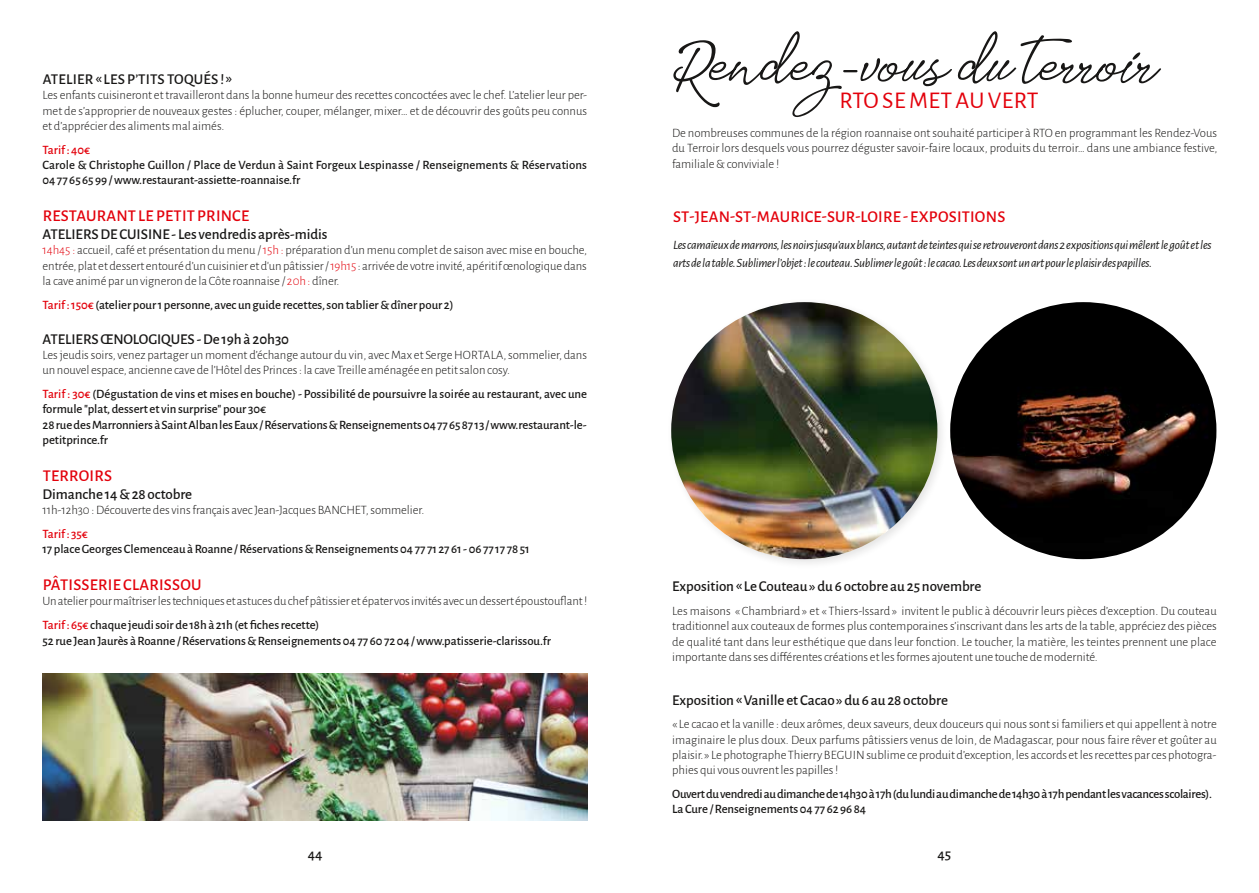
<style>
.page{position:relative;width:1259px;height:893px;background:#fff}
.page>*{position:absolute;margin:0;border:0;box-sizing:border-box;transform-origin:0 0}
.t1{font:24px "Alegreya Sans";letter-spacing:.015em;color:#e3000b}
.t2{font:500 16.5px "Alegreya Sans";letter-spacing:.015em;color:#e3000b}
.t3{font:500 15px "Alegreya Sans";letter-spacing:-.005em;color:#181716}
.t4{font:500 15px "Alegreya Sans";letter-spacing:.015em;color:#181716}
.t5{font:300 12.75px/15.3px "Alegreya Sans";letter-spacing:-.005em;color:#181716;text-align:justify}
.t6{font:500 12.75px/15.3px "Alegreya Sans";letter-spacing:-.005em;color:#181716}
.t7{font:italic 12.75px/18px "Alegreya Sans";letter-spacing:-.025em;color:#181716}
.t8{font:500 12.75px/15.3px "Alegreya Sans";letter-spacing:-.025em;color:#181716}
.t9{font:500 12.75px "Alegreya Sans";letter-spacing:-.005em;color:#e3000b}
.s1{color:#e3000b}
.s2{font-weight:500;color:#e3000b}
.s3{font-weight:500}
</style>
<div class="page">
<svg style="left:673px;top:31px;width:488px;height:86px"></svg>
<img style="left:671px;top:302px;width:266px;height:257px">
<img style="left:950px;top:302px;width:266px;height:257px">
<img style="left:43px;top:673px;width:544px;height:148px">
<p class="t4" style="left:43px;top:68px;width:191px">ATELIER « LES P’TITS TOQUÉS ! »</p>
<p class="t5" style="left:43px;top:87px;width:546px">Les enfants cuisineront et travailleront dans la bonne humeur des recettes concoctées avec le chef. L’atelier leur per&shy;met de s’approprier de nouveaux gestes : éplucher, couper, mélanger, mixer… et de découvrir des goûts peu connus et d’apprécier des aliments mal aimés.</p>
<p class="t9" style="left:43px;top:140px;width:49px">Tarif : 40€</p>
<p class="t6" style="left:43px;top:156px;width:546px">Carole &amp; Christophe Guillon / Place de Verdun à Saint Forgeux Lespinasse / Renseignements &amp; Réservations<br>04 77 65 65 99 / www.restaurant-assiette-roannaise.fr</p>
<p class="t2" style="left:43px;top:204px;width:208px">RESTAURANT LE PETIT PRINCE</p>
<p class="t3" style="left:43px;top:224px;width:286px">ATELIERS DE CUISINE - Les vendredis après-midis</p>
<p class="t5" style="left:43px;top:242px;width:546px"><span class="s1">14h45 :</span> accueil, café et présentation du menu / <span class="s1">15h :</span> préparation d’un menu complet de saison avec mise en bouche, entrée, plat et dessert entouré d’un cuisinier et d'un pâtissier / <span class="s1">19h15</span> : arrivée de votre invité, apéritif œnologique dans la cave animé par un vigneron de la Côte roannaise / <span class="s1">20h :</span> dîner.</p>
<p class="t6" style="left:43px;top:296px;width:412px"><span class="s1">Tarif : 150€</span> (atelier pour 1 personne, avec un guide recettes, son tablier &amp; dîner pour 2)</p>
<p class="t3" style="left:43px;top:328px;width:248px">ATELIERS ŒNOLOGIQUES - De 19h à 20h30</p>
<p class="t5" style="left:43px;top:347px;width:546px">Les jeudis soirs, venez partager un moment d’échange autour du vin, avec Max et Serge HORTALA, sommelier, dans un nouvel espace, ancienne cave de l’Hôtel des Princes : la cave Treille aménagée en petit salon cosy.</p>
<p class="t6" style="left:43px;top:386px;width:546px"><span class="s1">Tarif : 30€</span> (Dégustation de vins et mises en bouche) - Possibilité de poursuivre la soirée au restaurant, avec une formule "plat, dessert et vin surprise" pour 30€<br>28 rue des Marronniers à Saint Alban les Eaux / Réservations &amp; Renseignements 04 77 65 87 13 / www.restaurant-le&shy;petitprince.fr</p>
<p class="t2" style="left:43px;top:464px;width:71px">TERROIRS</p>
<p class="t3" style="left:43px;top:483px;width:151px">Dimanche 14 &amp; 28 octobre</p>
<p class="t5" style="left:43px;top:502px;width:383px">11h-12h30 : Découverte des vins français avec Jean-Jacques BANCHET, sommelier.</p>
<p class="t9" style="left:43px;top:525px;width:47px">Tarif : 35€</p>
<p class="t6" style="left:43px;top:541px;width:488px">17 place Georges Clemenceau à Roanne / Réservations &amp; Renseignements 04 77 71 27 61 - 06 77 17 78 51</p>
<p class="t2" style="left:43px;top:573px;width:160px">PÂTISSERIE CLARISSOU</p>
<p class="t5" style="left:43px;top:589px;width:546px;line-height:23.9px">Un atelier pour maîtriser les techniques et astuces du chef pâtissier et épater vos invités avec un dessert époustouflant !<br><span class="s2">Tarif : 65€</span> <span class="s3">chaque jeudi soir de 18h à 21h (et fiches recette)</span></p>
<p class="t6" style="left:43px;top:632px;width:510px">52 rue Jean Jaurès à Roanne / Réservations &amp; Renseignements 04 77 60 72 04 / www.patisserie-clarissou.fr</p>
<h1 class="t1" style="left:839px;top:83px;width:200px">RTO SE MET AU VERT</h1>
<p class="t5" style="left:672px;top:125px;width:547px">De nombreuses communes de la région roannaise ont souhaité participer à RTO en programmant les Rendez-Vous du Terroir lors desquels vous pourrez déguster savoir-faire locaux, produits du terroir… dans une ambiance festive, familiale &amp; conviviale !</p>
<p class="t2" style="left:673px;top:205px;width:333px">ST-JEAN-ST-MAURICE-SUR-LOIRE - EXPOSITIONS</p>
<p class="t7" style="left:673px;top:235px;width:540px">Les camaïeux de marrons, les noirs jusqu’aux blancs, autant de teintes qui se retrouveront dans 2 expositions qui mêlent le goût et les arts de la table. Sublimer l’objet : le couteau. Sublimer le goût : le cacao. Les deux sont un art pour le plaisir des papilles.</p>
<p class="t3" style="left:672px;top:576px;width:311px">Exposition « Le Couteau » du 6 octobre au 25 novembre</p>
<p class="t5" style="left:672px;top:603px;width:546px">Les maisons « Chambriard » et « Thiers-Issard » invitent le public à découvrir leurs pièces d’exception. Du couteau traditionnel aux couteaux de formes plus contemporaines s’inscrivant dans les arts de la table, appréciez des pièces de qualité tant dans leur esthétique que dans leur fonction. Le toucher, la matière, les teintes prennent une place importante dans ses différentes créations et les formes ajoutent une touche de modernité.</p>
<p class="t3" style="left:672px;top:689px;width:277px">Exposition « Vanille et Cacao » du 6 au 28 octobre</p>
<p class="t5" style="left:672px;top:716px;width:546px">« Le cacao et la vanille : deux arômes, deux saveurs, deux douceurs qui nous sont si familiers et qui appellent à notre imaginaire le plus doux. Deux parfums pâtissiers venus de loin, de Madagascar, pour nous faire rêver et goûter au plaisir. » Le photographe Thierry BEGUIN sublime ce produit d’exception, les accords et les recettes par ces photogra&shy;phies qui vous ouvrent les papilles !</p>
<p class="t8" style="left:672px;top:785px;width:541px">Ouvert du vendredi au dimanche de 14h30 à 17h (du lundi au dimanche de 14h30 à 17h pendant les vacances scolaires).<br>La Cure / Renseignements 04 77 62 96 84</p>
<p class="t3" style="left:308px;top:844px;width:16px">44</p>
<p class="t3" style="left:937px;top:844px;width:15px">45</p>
</div>
